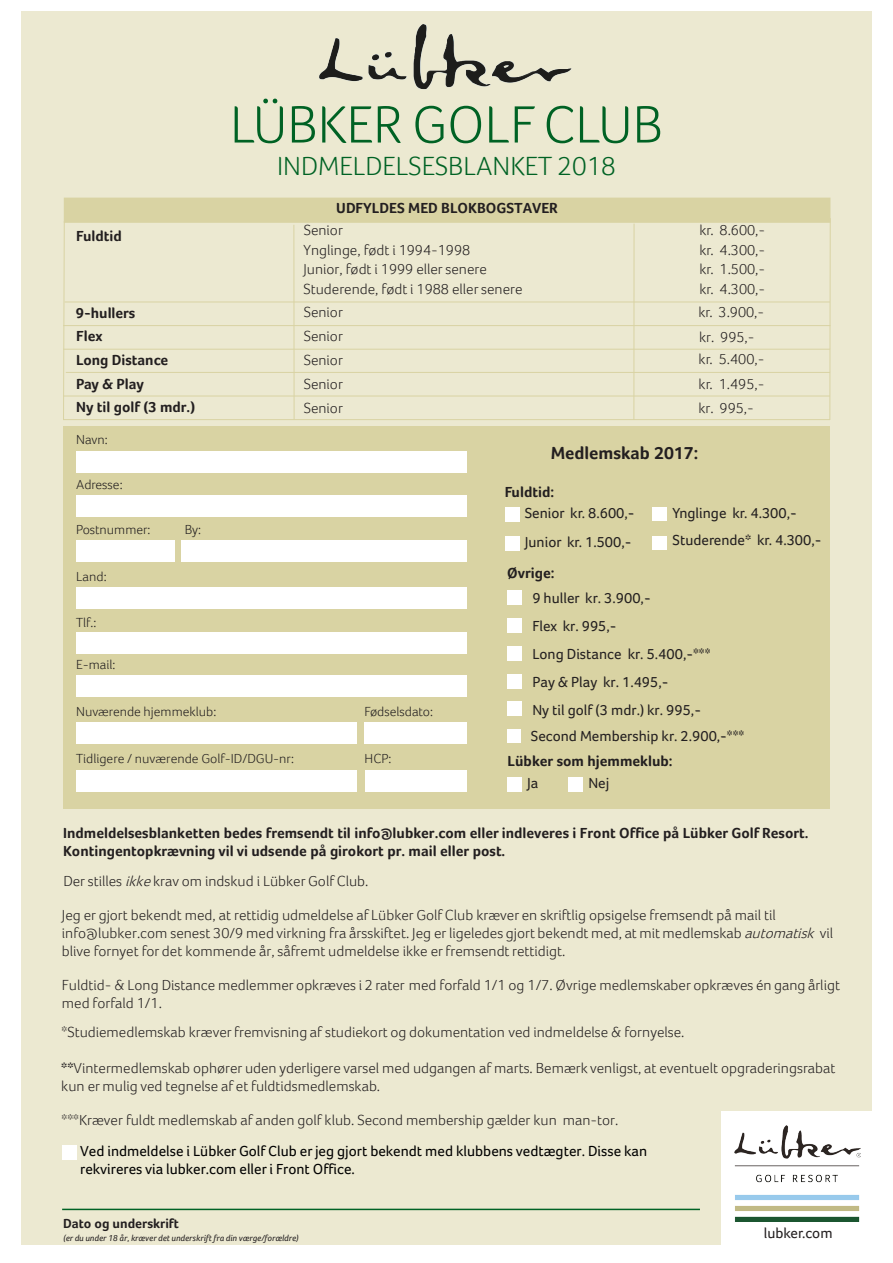
<style>
.page{position:relative;width:893px;height:1263px;background:#fff}
.page>*{position:absolute;margin:0;border:0;box-sizing:border-box;transform-origin:0 0}
.t1{font:300 54px "Foco";color:#006224}
.t2{font:300 27px "Foco";color:#006224}
.t3{font:700 18px "Foco";color:#231f20}
.t4{font:300 15px/19.5px "Foco";color:#231f20}
.t5{font:700 15px/23.7px "Foco";color:#231f20}
.t6{font:15px/27.9px "Foco";color:#231f20}
.t7{font:15px/18px "Foco";color:#000}
.t8{font:300 13.5px "Foco";color:#231f20}
.t9{font:700 13.5px "Foco";color:#231f20}
.t10{font:italic 9px "Foco";color:#231f20}
.s1{font-weight:700}
.s2{font-style:italic}
</style>
<div class="page">
<div style="left:21px;top:12px;width:851px;height:1233px;background:#ece9d1"></div>
<div style="left:721px;top:1111px;width:156px;height:134px;background:#fff"></div>
<img style="left:319px;top:24px;width:253px;height:66px">
<hr style="left:63px;top:419px;width:767px;height:1px;background:#d9d3a3">
<hr style="left:829px;top:218px;width:2px;height:202px;background:#d9d3a3">
<svg style="left:63px;top:221px;width:2px;height:198px"></svg>
<hr style="left:293px;top:225px;width:1px;height:195px;background:#d9d3a3">
<div style="left:64px;top:198px;width:766px;height:25px;background:#d9d3a3"></div>
<hr style="left:63px;top:325px;width:767px;height:1px;background:#d9d3a3">
<hr style="left:63px;top:349px;width:767px;height:1px;background:#d9d3a3">
<hr style="left:66px;top:372px;width:764px;height:1px;background:#d9d3a3">
<hr style="left:63px;top:396px;width:767px;height:1px;background:#d9d3a3">
<hr style="left:65px;top:302px;width:765px;height:1px;background:#d9d3a3">
<hr style="left:633px;top:224px;width:1px;height:196px;background:#d9d3a3">
<img style="left:734px;top:1125px;width:126px;height:97px">
<div style="left:63px;top:426px;width:767px;height:383px;background:#d9d3a3"></div>
<div style="left:506px;top:508px;width:14px;height:14px;background:#fff"></div>
<div style="left:76px;top:451px;width:391px;height:22px;background:#fff"></div>
<div style="left:76px;top:770px;width:281px;height:22px;background:#fff"></div>
<div style="left:76px;top:632px;width:391px;height:21px;background:#fff"></div>
<div style="left:76px;top:675px;width:391px;height:22px;background:#fff"></div>
<div style="left:76px;top:587px;width:391px;height:22px;background:#fff"></div>
<div style="left:76px;top:495px;width:391px;height:22px;background:#fff"></div>
<div style="left:76px;top:722px;width:281px;height:21px;background:#fff"></div>
<div style="left:76px;top:540px;width:99px;height:22px;background:#fff"></div>
<div style="left:181px;top:540px;width:286px;height:22px;background:#fff"></div>
<div style="left:365px;top:722px;width:102px;height:21px;background:#fff"></div>
<div style="left:365px;top:770px;width:102px;height:22px;background:#fff"></div>
<div style="left:507px;top:619px;width:15px;height:14px;background:#fff"></div>
<div style="left:507px;top:646px;width:15px;height:15px;background:#fff"></div>
<div style="left:506px;top:536px;width:14px;height:14px;background:#fff"></div>
<div style="left:652px;top:536px;width:15px;height:13px;background:#fff"></div>
<div style="left:652px;top:508px;width:15px;height:13px;background:#fff"></div>
<div style="left:507px;top:591px;width:15px;height:14px;background:#fff"></div>
<div style="left:507px;top:777px;width:15px;height:15px;background:#fff"></div>
<div style="left:568px;top:777px;width:15px;height:15px;background:#fff"></div>
<div style="left:507px;top:702px;width:15px;height:14px;background:#fff"></div>
<div style="left:507px;top:675px;width:15px;height:14px;background:#fff"></div>
<div style="left:62px;top:1145px;width:14px;height:14px;background:#fff"></div>
<hr style="left:62px;top:1209px;width:638px;height:1px;background:#006224">
<div style="left:507px;top:729px;width:14px;height:13px;background:#fff"></div>
<p class="t5" style="left:76px;top:224px;width:47px">Fuldtid</p>
<h1 class="t1" style="left:230px;top:93px;width:434px">LÜBKER GOLF CLUB</h1>
<h2 class="t2" style="left:277px;top:150px;width:340px">INDMELDELSESBLANKET 2018</h2>
<p class="t5" style="left:336px;top:196px;width:223px">UDFYLDES MED BLOKBOGSTAVER</p>
<p class="t4" style="left:304px;top:221px;width:221px">Senior<br>Ynglinge, født i 1994-1998<br>Junior, født i 1999 eller senere<br>Studerende, født i 1988 eller senere</p>
<p class="t5" style="left:76px;top:301px;width:61px">9-hullers</p>
<p class="t4" style="left:304px;top:302px;width:41px">Senior</p>
<p class="t5" style="left:76px;top:324px;width:121px">Flex<br>Long Distance<br>Pay &amp; Play<br>Ny til golf (3 mdr.)</p>
<p class="t4" style="left:304px;top:326px;width:41px">Senior</p>
<p class="t4" style="left:304px;top:350px;width:41px">Senior</p>
<p class="t4" style="left:304px;top:374px;width:41px">Senior</p>
<p class="t4" style="left:304px;top:398px;width:41px">Senior</p>
<p class="t8" style="left:76px;top:432px;width:33px">Navn:</p>
<p class="t4" style="left:699px;top:221px;width:67px;text-align:justify">kr. 8.600,- kr. 4.300,- kr. 1.500,- kr. 4.300,-</p>
<p class="t4" style="left:698px;top:302px;width:67px">kr. 3.900,-</p>
<p class="t4" style="left:699px;top:327px;width:57px">kr. 995,-</p>
<p class="t4" style="left:699px;top:349px;width:67px">kr. 5.400,-</p>
<p class="t4" style="left:699px;top:374px;width:67px">kr. 1.495,-</p>
<p class="t4" style="left:698px;top:398px;width:57px">kr. 995,-</p>
<p class="t8" style="left:76px;top:476px;width:48px">Adresse:</p>
<p class="t8" style="left:76px;top:522px;width:76px">Postnummer:</p>
<p class="t8" style="left:185px;top:522px;width:18px">By:</p>
<p class="t8" style="left:76px;top:569px;width:32px">Land:</p>
<p class="t8" style="left:76px;top:614px;width:22px">Tlf.:</p>
<p class="t8" style="left:76px;top:657px;width:41px">E-mail:</p>
<p class="t8" style="left:76px;top:703px;width:142px">Nuværende hjemmeklub:</p>
<p class="t8" style="left:76px;top:750px;width:219px">Tidligere / nuværende Golf-ID/DGU-nr:</p>
<p class="t8" style="left:365px;top:703px;width:70px">Fødselsdato:</p>
<p class="t8" style="left:365px;top:750px;width:28px">HCP:</p>
<p class="t3" style="left:551px;top:443px;width:149px">Medlemskab 2017:</p>
<p class="t5" style="left:505px;top:480px;width:51px">Fuldtid:</p>
<p class="t6" style="left:525px;top:499px;width:111px;line-height:28.5px">Senior kr. 8.600,-<br>Junior kr. 1.500,-</p>
<p class="t6" style="left:673px;top:499px;width:126px">Ynglinge kr. 4.300,-</p>
<p class="t6" style="left:673px;top:526px;width:150px">Studerende<span class="s1">*</span> kr. 4.300,-</p>
<p class="t5" style="left:507px;top:561px;width:49px">Øvrige:</p>
<p class="t6" style="left:532px;top:584px;width:180px">9 huller kr. 3.900,-<br>Flex kr. 995,-<br>Long Distance kr. 5.400,-***<br>Pay &amp; Play kr. 1.495,-<br>Ny til golf (3 mdr.) kr. 995,-</p>
<p class="t6" style="left:531px;top:722px;width:215px">Second Membership kr. 2.900,-***</p>
<p class="t5" style="left:508px;top:749px;width:166px">Lübker som hjemmeklub:</p>
<p class="t6" style="left:527px;top:768px;width:13px">Ja</p>
<p class="t6" style="left:588px;top:769px;width:22px">Nej</p>
<p class="t5" style="left:63px;top:823px;width:747px;line-height:18px">Indmeldelsesblanketten bedes fremsendt til info@lubker.com eller indleveres i Front Office på Lübker Golf Resort.<br>Kontingentopkrævning vil vi udsende på girokort pr. mail eller post.</p>
<p class="t4" style="left:63px;top:871px;width:307px">Der stilles <span class="s2">ikke</span>krav om indskud i Lübker Golf Club.</p>
<p class="t4" style="left:62px;top:905px;width:773px;line-height:18px">Jeg er gjort bekendt med, at rettidig udmeldelse af Lübker Golf Club kræver en skriftlig opsigelse fremsendt på mail til info@lubker.com senest 30/9 med virkning fra årsskiftet. Jeg er ligeledes gjort bekendt med, at mit medlemskab <span class="s2">automatisk</span> vil blive fornyet for det kommende år, såfremt udmeldelse ikke er fremsendt rettidigt.</p>
<p class="t4" style="left:62px;top:976px;width:779px;line-height:18px">Fuldtid- &amp; Long Distance medlemmer opkræves i 2 rater med forfald 1/1 og 1/7. Øvrige medlemskaber opkræves én gang årligt med forfald 1/1.</p>
<p class="t4" style="left:62px;top:1022px;width:624px">*Studiemedlemskab kræver fremvisning af studiekort og dokumentation ved indmeldelse &amp; fornyelse.</p>
<p class="t4" style="left:61px;top:1059px;width:776px;line-height:17.7px"><span class="s1">**</span>Vintermedlemskab ophører uden yderligere varsel med udgangen af marts. Bemærk venligst, at eventuelt opgraderingsrabat kun er mulig ved tegnelse af et fuldtidsmedlemskab.</p>
<p class="t4" style="left:62px;top:1110px;width:558px">***Kræver fuldt medlemskab af anden golf klub. Second membership gælder kun man-tor.</p>
<p class="t7" style="left:80px;top:1141px;width:569px">Ved indmeldelse i Lübker Golf Club er jeg gjort bekendt med klubbens vedtægter. Disse kan rekvireres via lubker.com eller i Front Office.</p>
<p class="t9" style="left:63px;top:1215px;width:117px">Dato og underskrift</p>
<p class="t10" style="left:63px;top:1232px;width:237px">(er du under 18 år, kræver det underskrift fra din værge/forældre)</p>
<p class="t6" style="left:764px;top:1219px;width:70px">lubker.com</p>
</div>
